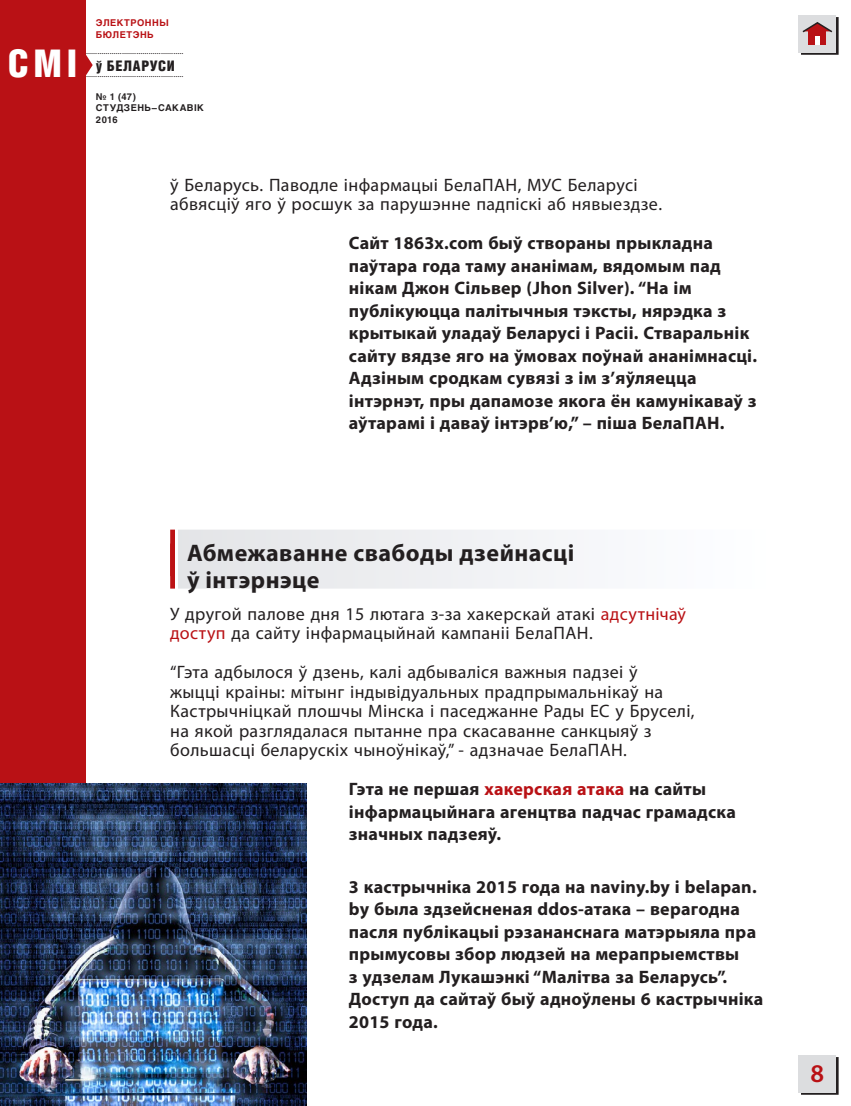
<style>
.page{position:relative;width:851px;height:1106px;background:#fff}
.page>*{position:absolute;margin:0;border:0;box-sizing:border-box;transform-origin:0 0}
.t1{font:38.25px "Helios Cond Black C";color:#fff}
.t2{font:600 25.5px "Myriad Pro";color:#b91115}
.t3{font:700 24px/27px "Myriad Pro";letter-spacing:.02em;color:#231f20}
.t4{font:700 18px/22.5px "Myriad Pro";letter-spacing:.015em;color:#231f20}
.t5{font:18px/19.5px "Myriad Pro";letter-spacing:.02em;color:#231f20}
.t6{font:14.55px "Helios Cond Black C";letter-spacing:.035em;color:#231f20}
.t7{font:700 9.3px/11.1px "Helios C";letter-spacing:.05em;color:#231f20}
.t8{font:700 9.3px/12px "Helios C";letter-spacing:.055em;color:#b91115}
.t9{font:9px "Myriad Pro";color:#231f20}
.s1{color:#b91115}
</style>
<div class="page">
<svg style="left:800px;top:17px;width:38px;height:37px"></svg>
<div style="left:798px;top:15px;width:38px;height:37px;background:#dcdddf"></div>
<svg style="left:800px;top:1057px;width:38px;height:37px"></svg>
<div style="left:798px;top:1054px;width:38px;height:38px;background:#dcdddf"></div>
<div style="left:0;top:0;width:85px;height:1106px;background:#b91115"></div>
<svg style="left:85px;top:51px;width:8px;height:28px"></svg>
<div style="left:808px;top:31px;width:17px;height:14px;background:#b91115"></div>
<div style="left:814px;top:36px;width:5px;height:8px;background:#fff"></div>
<svg style="left:802px;top:22px;width:31px;height:12px"></svg>
<div style="left:170px;top:529px;width:595px;height:47px;background:linear-gradient(to right,#e2dfe1,#feffff)"></div>
<div style="left:170px;top:543px;width:595px;height:45px;background:linear-gradient(to right,#e2dfe1,#feffff)"></div>
<img style="left:0;top:783px;width:306px;height:323px">
<p class="t8" style="left:96px;top:17px;width:74px">ЭЛЕКТРОННЫ<br>БЮЛЕТЭНЬ</p>
<h1 class="t1" style="left:8px;top:41px;width:71px">СМI</h1>
<p class="t6" style="left:96px;top:57px;width:80px">ў БЕЛАРУСИ</p>
<p class="t9" style="left:85px;top:46px;width:100px">................................................</p>
<p class="t9" style="left:85px;top:68px;width:100px">................................................</p>
<p class="t7" style="left:96px;top:91px;width:109px">№ 1 (47)<br>СТУДЗЕНЬ–САКАВІК<br>2016</p>
<p class="t5" style="left:170px;top:174px;width:493px">ў Беларусь. Паводле інфармацыі БелаПАН, МУС Беларусі абвясціў яго ў росшук за парушэнне падпіскі аб нявыездзе.</p>
<p class="t4" style="left:349px;top:231px;width:410px">Сайт 1863х.com быў створаны прыкладна паўтара года таму ананімам, вядомым пад нікам Джон Сільвер (Jhon Silver). “На ім публікуюцца палітычныя тэксты, нярэдка з крытыкай уладаў Беларусі і Расіі. Стваральнік сайту вядзе яго на ўмовах поўнай ананімнасці.<br>Адзіным сродкам сувязі з ім з’яўляецца інтэрнэт, пры дапамозе якога ён камунікаваў з аўтарамі і даваў інтэрв’ю,” – піша БелаПАН.</p>
<h3 class="t3" style="left:187px;top:539px;width:389px">Абмежаванне свабоды дзейнасці ў інтэрнэце</h3>
<p class="t5" style="left:170px;top:603px;width:517px">У другой палове дня 15 лютага з-за хакерскай атакі <span class="s1">адсутнічаў доступ</span> да сайту інфармацыйнай кампаніі БелаПАН.</p>
<p class="t5" style="left:170px;top:662px;width:526px">“Гэта адбылося ў дзень, калі адбываліся важныя падзеі ў<br>жыцці краіны: мітынг індывідуальных прадпрымальнікаў на Кастрычніцкай плошчы Мінска і паседжанне Рады ЕС у Бруселі, на якой разглядалася пытанне пра скасаванне санкцыяў з большасці беларускіх чыноўнікаў,” - адзначае БелаПАН.</p>
<p class="t4" style="left:349px;top:777px;width:388px">Гэта не першая <span class="s1">хакерская атака</span> на сайты інфармацыйнага агенцтва падчас грамадска значных падзеяў.</p>
<p class="t4" style="left:349px;top:875px;width:416px">3 кастрычніка 2015 года на naviny.by і belapan. by была здзейсненая ddos-атака – верагодна пасля публікацыі рэзананснага матэрыяла пра прымусовы збор людзей на мерапрыемствы<br>з удзелам Лукашэнкі “Малітва за Беларусь”.<br>Доступ да сайтаў быў адноўлены 6 кастрычніка 2015 года.</p>
<h2 class="t2" style="left:810px;top:1057px;width:15px">8</h2>
</div>
